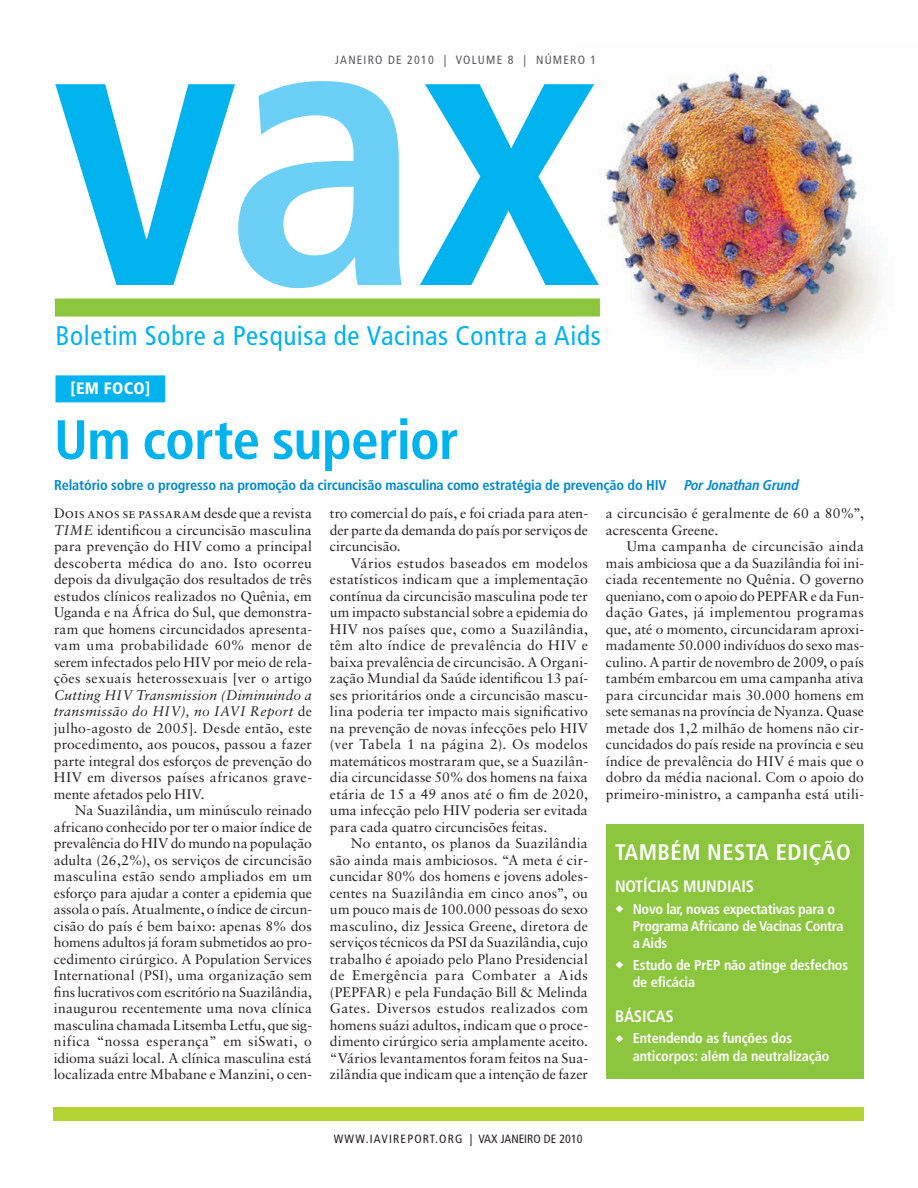
<style>
.page{position:relative;width:918px;height:1188px;background:#fff}
.page>*{position:absolute;margin:0;border:0;box-sizing:border-box;transform-origin:0 0}
.t1{font:700 condensed 390px "Frutiger";color:#00b3ef}
.t2{font:700 condensed 55.5px "Frutiger";letter-spacing:-.015em;color:#00b3ef}
.t3{font:condensed 27px "Frutiger";letter-spacing:.02em;color:#00b3ef}
.t4{font:700 condensed 22.5px "Frutiger";letter-spacing:.02em;color:#fff}
.t5{font:700 condensed 16.5px "Frutiger";letter-spacing:-.01em;color:#fff}
.t6{font:900 condensed 16.5px "Frutiger";letter-spacing:.02em;color:#fff}
.t7{font:700 condensed 14.25px/17.2px "Frutiger";letter-spacing:-.01em;color:#fff}
.t8{font:700 condensed 14.25px "Frutiger";letter-spacing:-.01em;color:#0089cf}
.t9{font:13.95px/16.5px "Sabon";letter-spacing:.005em;color:#231f20;text-align:justify}
.t10{font:13.95px "Sabon Roman SC";letter-spacing:.005em;color:#231f20}
.t11{font:condensed 12px "Frutiger";letter-spacing:.055em;color:#231f20}
.t12{font:condensed 12px "Frutiger";letter-spacing:.1em;color:#57585a}
.s1{color:#6bcff6}
.s2{font-family:"Frutiger LT Com";font-style:italic}
.s3{font-family:"Sabon"}
.s4{font-style:italic}
</style>
<div class="page">
<div style="left:53px;top:1108px;width:811px;height:13px;background:#b3d234"></div>
<img style="left:576px;top:72px;width:303px;height:292px">
<div style="left:56px;top:375px;width:109px;height:27px;background:#00b3ef"></div>
<div style="left:606px;top:824px;width:258px;height:255px;background:#8bc63e"></div>
<div style="left:55px;top:298px;width:545px;height:18px;background:#8bc63e"></div>
<p class="t12" style="left:335px;top:53px;width:231px">Jan eiro de 2010 | VOLUME 8 | NÚMERO</p>
<p class="t12" style="left:591px;top:53px;width:7px">1</p>
<h1 class="t1" style="left:51px;top:-82px;width:550px">v<span class="s1">a</span>x</h1>
<h3 class="t3" style="left:56px;top:320px;width:547px">Boletim Sobre a Pesquisa de Vacinas Contra a Aids</h3>
<p class="t6" style="left:70px;top:378px;width:81px">[EM FOCO]</p>
<h2 class="t2" style="left:54px;top:407px;width:406px">Um corte superior</h2>
<p class="t8" style="left:54px;top:476px;width:747px">Relatório sobre o progresso na promoção da circuncisão masculina como estratégia de prevenção do HIV <span class="s2">Por Jonathan Grund</span></p>
<p class="t10" style="left:54px;top:505px;width:260px">Dois anos se passaram <span class="s3">desde que a revista</span></p>
<p class="t9" style="left:54px;top:521px;width:260px"><span class="s4">Time</span> identificou a circuncisão masculina para prevenção do HIV como a principal descoberta médica do ano. Isto ocorreu depois da divulgação dos resultados de três estudos clínicos realizados no Quênia, em Uganda e na África do Sul, que demonstra&shy;ram que homens circuncidados apresenta&shy;vam uma probabilidade 60% menor de serem infectados pelo HIV por meio de rela&shy;ções sexuais heterossexuais [ver o artigo</p>
<p class="t9" style="left:54px;top:686px;width:260px"><span class="s4">Cutting HIV Transmission (Diminuindo a transmissão do HIV), no IAVI Report</span> de julho-agosto de 2005]. Desde então, este procedimento, aos poucos, passou a fazer parte integral dos esforços de prevenção do HIV em diversos países africanos grave&shy;mente afetados pelo HIV.</p>
<p class="t9" style="left:54px;top:802px;width:260px;text-indent:21px">Na Suazilândia, um minúsculo reinado africano conhecido por ter o maior índice de prevalência do HIV do mundo na população adulta (26,2%), os serviços de circuncisão masculina estão sendo ampliados em um esforço para ajudar a conter a epidemia que assola o país. Atualmente, o índice de circun&shy;cisão do país é bem baixo: apenas 8% dos homens adultos já foram submetidos ao pro&shy;cedimento cirúrgico. A Population Services International (PSI), uma organização sem fins lucrativos com escritório na Suazilândia, inaugurou recentemente uma nova clínica masculina chamada Litsemba Letfu, que sig&shy;nifica “nossa esperança” em siSwati, o idioma suázi local. A clínica masculina está localizada entre Mbabane e Manzini, o cen-</p>
<p class="t9" style="left:330px;top:505px;width:260px">tro comercial do país, e foi criada para aten&shy;der parte da demanda do país por serviços de circuncisão.</p>
<p class="t9" style="left:330px;top:555px;width:260px;text-indent:21px">Vários estudos baseados em modelos estatísticos indicam que a implementação contínua da circuncisão masculina pode ter um impacto substancial sobre a epidemia do HIV nos países que, como a Suazilândia, têm alto índice de prevalência do HIV e baixa prevalência de circuncisão. A Organi&shy;zação Mundial da Saúde identificou 13 paí&shy;ses prioritários onde a circuncisão mascu&shy;lina poderia ter impacto mais significativo na prevenção de novas infecções pelo HIV (ver Tabela 1 na página 2). Os modelos matemáticos mostraram que, se a Suazilân&shy;dia circuncidasse 50% dos homens na faixa etária de 15 a 49 anos até o fim de 2020, uma infecção pelo HIV poderia ser evitada para cada quatro circuncisões feitas.</p>
<p class="t9" style="left:330px;top:835px;width:260px;text-indent:21px">No entanto, os planos da Suazilândia são ainda mais ambiciosos. “A meta é cir&shy;cuncidar 80% dos homens e jovens adoles&shy;centes na Suazilândia em cinco anos”, ou um pouco mais de 100.000 pessoas do sexo masculino, diz Jessica Greene, diretora de serviços técnicos da PSI da Suazilândia, cujo trabalho é apoiado pelo Plano Presidencial de Emergência para Combater a Aids (PEPFAR) e pela Fundação Bill &amp; Melinda Gates. Diversos estudos realizados com homens suázi adultos, indicam que o proce&shy;dimento cirúrgico seria amplamente aceito. “Vários levantamentos foram feitos na Sua&shy;zilândia que indicam que a intenção de fazer</p>
<p class="t9" style="left:606px;top:505px;width:259px">a circuncisão é geralmente de 60 a 80%”, acrescenta Greene.</p>
<p class="t9" style="left:606px;top:538px;width:260px;text-indent:21px">Uma campanha de circuncisão ainda mais ambiciosa que a da Suazilândia foi ini&shy;ciada recentemente no Quênia. O governo queniano, com o apoio do PEPFAR e da Fun&shy;dação Gates, já implementou programas que, até o momento, circuncidaram aproxi&shy;madamente 50.000 indivíduos do sexo mas&shy;culino. A partir de novembro de 2009, o país também embarcou em uma campanha ativa para circuncidar mais 30.000 homens em sete semanas na província de Nyanza. Quase metade dos 1,2 milhão de homens não cir&shy;cuncidados do país reside na província e seu índice de prevalência do HIV é mais que o dobro da média nacional. Com o apoio do primeiro-ministro, a campanha está utili-</p>
<h3 class="t4" style="left:615px;top:838px;width:237px">TAMBÉM NESTA EDIÇÃO</h3>
<p class="t5" style="left:615px;top:876px;width:141px">NOTÍCIAS MUNDIAIS</p>
<p class="t7" style="left:633px;top:900px;width:212px;text-indent:-18px">◆ Novo lar, novas expectativas para o<br>Programa Africano de Vacinas Contra a Aids</p>
<p class="t7" style="left:633px;top:956px;width:217px;text-indent:-18px">◆ Estudo de PrEP não atinge desfechos de eficácia</p>
<p class="t5" style="left:615px;top:1006px;width:60px">BÁSICAS</p>
<p class="t7" style="left:633px;top:1030px;width:198px;text-indent:-18px">◆ Entendendo as funções dos anticorpos: além da neutralização</p>
<p class="t11" style="left:334px;top:1132px;width:250px">www.IAVIreport.OR G | VAX JANEIRO DE 2010</p>
</div>
